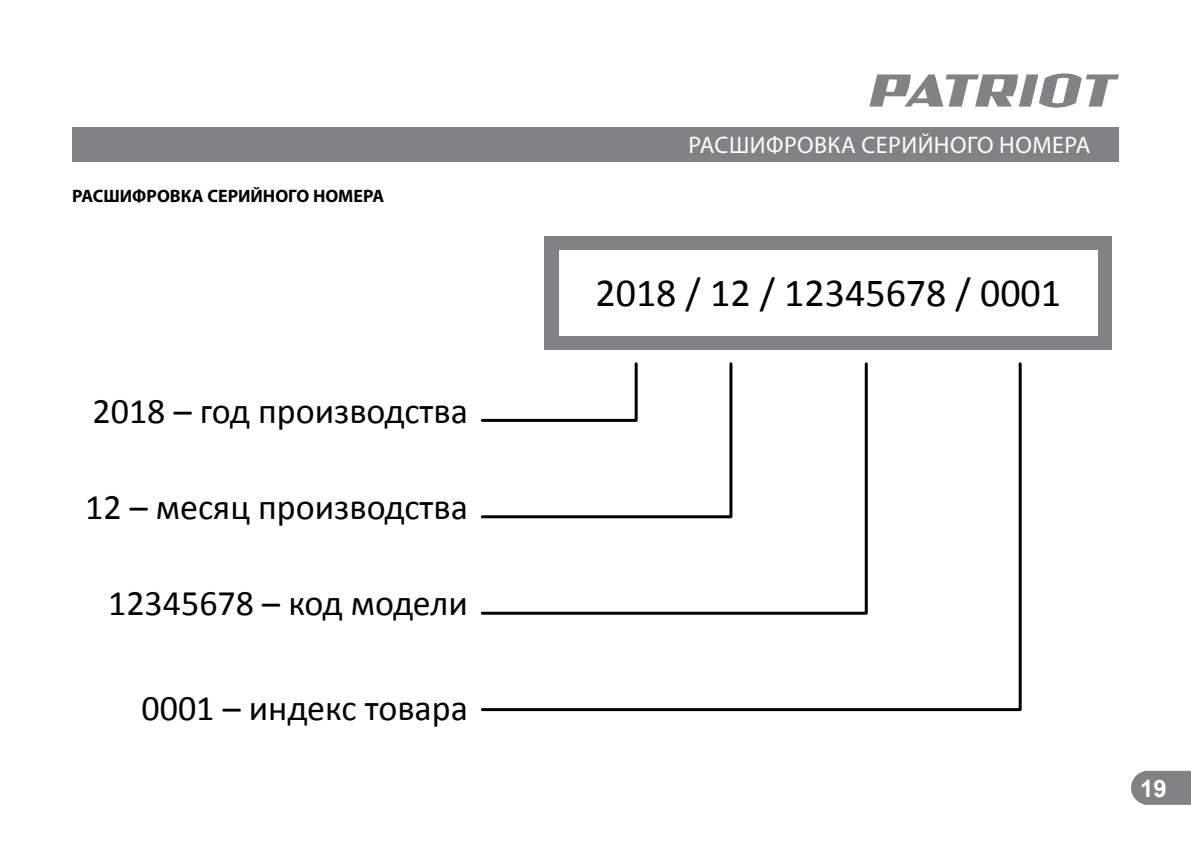
<style>
.page{position:relative;width:1191px;height:842px;background:#fff}
.page>*{position:absolute;margin:0;border:0;box-sizing:border-box;transform-origin:0 0}
.t1{font:40px "Calibri";color:#000}
.t2{font:36px "Calibri";color:#000}
.t3{font:24px "Myriad Pro";letter-spacing:.02em;color:#fff}
.t4{font:700 24px "Arial";color:#fff}
.t5{font:700 18px "Myriad Pro";color:#000}
</style>
<div class="page">
<svg style="left:1131px;top:771px;width:60px;height:34px;background:#888a8b"></svg>
<svg style="left:869px;top:73px;width:250px;height:35px"></svg>
<div style="left:72px;top:127px;width:1047px;height:34px;background:#808284"></div>
<div style="left:545px;top:236px;width:566px;height:114px;background:#808284"></div>
<div style="left:559px;top:250px;width:538px;height:85px;background:#fff"></div>
<svg style="left:480px;top:362px;width:542px;height:350px"></svg>
<p class="t5" style="left:72px;top:187px;width:314px">РАСШИФРОВКА СЕРИЙНОГО НОМЕРА</p>
<p class="t2" style="left:93px;top:388px;width:377px">2018 – год производства</p>
<p class="t2" style="left:85px;top:484px;width:384px">12 – месяц производства</p>
<p class="t2" style="left:108px;top:580px;width:361px">12345678 – код модели</p>
<p class="t2" style="left:141px;top:686px;width:328px">0001 – индекс товара</p>
<p class="t3" style="left:688px;top:134px;width:403px">РАСШИФРОВКА СЕРИЙНОГО НОМЕРА</p>
<p class="t1" style="left:595px;top:277px;width:467px">2018 / 12 / 12345678 / 0001</p>
<p class="t4" style="left:1140px;top:774px;width:28px">19</p>
</div>
